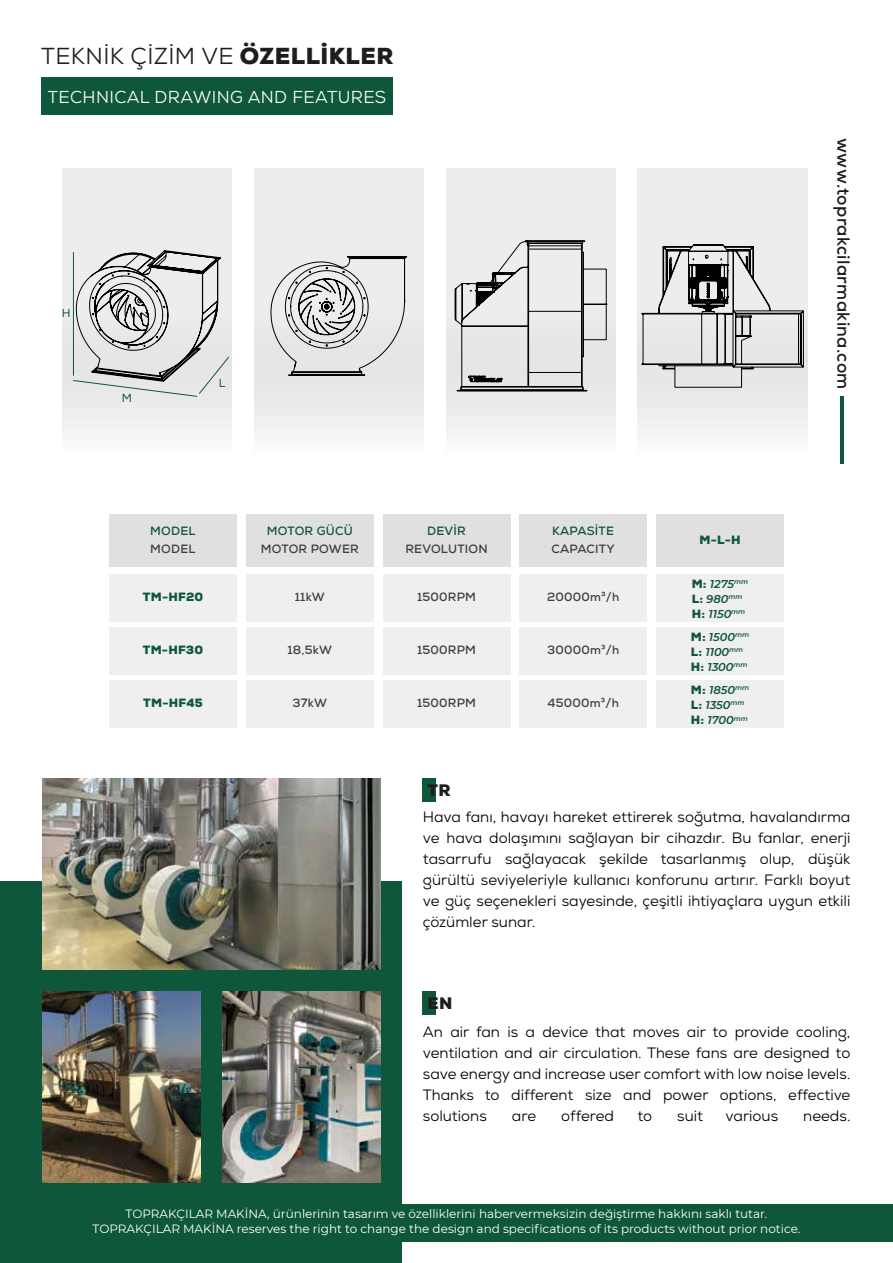
<style>
.page{position:relative;width:893px;height:1263px;background:#fff}
.page>*{position:absolute;margin:0;border:0;box-sizing:border-box;transform-origin:0 0}
.t1{font:23.1px "Nexa";letter-spacing:.02em;color:#1d1d1b}
.t2{font:700 17.55px "Nexa";letter-spacing:.02em;color:#1d1d1b}
.t3{font:17.25px "Nexa";letter-spacing:.02em;color:#fff}
.t4{font:900 16.65px "Nexa";color:#1d1d1b}
.t5{font:15px/21px "Nexa";color:#000101;text-align:justify}
.t6{font:12px/14.4px "Montserrat";color:#fff;text-align:center}
.t7{font:700 12px "Nexa";letter-spacing:.02em;color:#3f3f3f}
.t8{font:700 12px "Nexa";letter-spacing:.02em;color:#0f573a}
.t9{font:900 12px "Nexa";letter-spacing:.02em;color:#0f573a}
.t10{font:11.55px "Nexa";color:#0f573a}
.t11{font:italic 600 11.4px/15.1px "Montserrat";color:#0f573a}
.s1{font-weight:900}
.s2{font-family:"Nexa";font-weight:900;font-style:normal;font-size:12px}
</style>
<div class="page">
<div style="left:41px;top:77px;width:352px;height:38px;background:#0f573a"></div>
<div style="left:110px;top:514px;width:127px;height:53px;background:#e0e0e0"></div>
<div style="left:246px;top:514px;width:127px;height:53px;background:#e0e0e0"></div>
<div style="left:383px;top:514px;width:127px;height:53px;background:#e0e0e0"></div>
<div style="left:520px;top:514px;width:127px;height:53px;background:#e0e0e0"></div>
<div style="left:656px;top:514px;width:127px;height:53px;background:#e0e0e0"></div>
<div style="left:110px;top:574px;width:127px;height:47px;background:#efeff0"></div>
<div style="left:246px;top:574px;width:127px;height:47px;background:#efeff0"></div>
<div style="left:383px;top:574px;width:127px;height:47px;background:#efeff0"></div>
<div style="left:520px;top:574px;width:127px;height:47px;background:#efeff0"></div>
<div style="left:656px;top:574px;width:127px;height:47px;background:#efeff0"></div>
<div style="left:110px;top:627px;width:127px;height:47px;background:#efeff0"></div>
<div style="left:246px;top:627px;width:127px;height:47px;background:#efeff0"></div>
<div style="left:383px;top:627px;width:127px;height:47px;background:#efeff0"></div>
<div style="left:520px;top:627px;width:127px;height:47px;background:#efeff0"></div>
<div style="left:656px;top:627px;width:127px;height:47px;background:#efeff0"></div>
<div style="left:110px;top:680px;width:127px;height:47px;background:#efeff0"></div>
<div style="left:246px;top:680px;width:127px;height:47px;background:#efeff0"></div>
<div style="left:383px;top:680px;width:127px;height:47px;background:#efeff0"></div>
<div style="left:520px;top:680px;width:127px;height:47px;background:#efeff0"></div>
<div style="left:656px;top:680px;width:127px;height:47px;background:#efeff0"></div>
<div style="left:62px;top:168px;width:170px;height:264px;background:#ededed"></div>
<div style="left:254px;top:168px;width:169px;height:264px;background:#ededed"></div>
<div style="left:446px;top:168px;width:169px;height:266px;background:#ededed"></div>
<div style="left:638px;top:168px;width:169px;height:265px;background:#ededed"></div>
<svg style="left:271px;top:256px;width:136px;height:120px;background:#cbcbcb"></svg>
<svg style="left:455px;top:240px;width:152px;height:151px;background:#cfcfcf"></svg>
<svg style="left:641px;top:244px;width:163px;height:144px;background:#c1c2c1"></svg>
<svg style="left:73px;top:250px;width:157px;height:147px;background:#c7c8c8"></svg>
<hr style="left:840px;top:396px;width:4px;height:68px;background:#0f573a">
<div style="left:0;top:881px;width:402px;height:382px;background:#0f573a"></div>
<div style="left:423px;top:991px;width:13px;height:24px;background:#0f573a"></div>
<div style="left:0;top:1204px;width:893px;height:38px;background:#0f573a"></div>
<div style="left:423px;top:778px;width:13px;height:24px;background:#0f573a"></div>
<img style="left:43px;top:778px;width:337px;height:192px">
<img style="left:43px;top:991px;width:158px;height:192px">
<img style="left:222px;top:991px;width:158px;height:191px">
<h1 class="t1" style="left:41px;top:41px;width:354px">TEKNİK ÇİZİM VE <span class="s1">ÖZELLİKLER</span></h1>
<p class="t3" style="left:48px;top:87px;width:340px">TECHNICAL DRAWING AND FEATURES</p>
<p class="t10" style="left:62px;top:306px;width:10px">H</p>
<p class="t10" style="left:122px;top:391px;width:12px">M</p>
<p class="t10" style="left:219px;top:376px;width:8px">L</p>
<p class="t2" style="left:855px;top:138px;width:253px;rotate:90deg">www.toprakcilarmakina.com</p>
<p class="t8" style="left:150px;top:523px;width:47px">MODEL</p>
<p class="t7" style="left:150px;top:541px;width:47px">MODEL</p>
<p class="t8" style="left:267px;top:523px;width:88px">MOTOR GÜCÜ</p>
<p class="t7" style="left:261px;top:541px;width:100px">MOTOR POWER</p>
<p class="t8" style="left:427px;top:523px;width:40px">DEVİR</p>
<p class="t7" style="left:405px;top:541px;width:84px">REVOLUTION</p>
<p class="t8" style="left:552px;top:523px;width:64px">KAPASİTE</p>
<p class="t7" style="left:551px;top:541px;width:65px">CAPACITY</p>
<p class="t9" style="left:699px;top:532px;width:43px">M-L-H</p>
<p class="t9" style="left:143px;top:589px;width:62px">TM-HF20</p>
<p class="t9" style="left:143px;top:642px;width:62px">TM-HF30</p>
<p class="t7" style="left:295px;top:589px;width:31px">11kW</p>
<p class="t7" style="left:287px;top:642px;width:46px">18,5kW</p>
<p class="t7" style="left:417px;top:589px;width:61px">1500RPM</p>
<p class="t7" style="left:417px;top:642px;width:61px">1500RPM</p>
<p class="t7" style="left:547px;top:589px;width:74px">20000m³/h</p>
<p class="t7" style="left:547px;top:642px;width:74px">30000m³/h</p>
<p class="t11" style="left:692px;top:575px;width:58px"><span class="s2">M:</span> 1275<sup>mm<br></sup><span class="s2">L:</span> 980<sup>mm<br></sup><span class="s2">H:</span> 1150<sup>mm</sup></p>
<p class="t11" style="left:691px;top:629px;width:60px"><span class="s2">M:</span> 1500<sup>mm<br></sup><span class="s2">L:</span> 1100<sup>mm<br></sup><span class="s2">H:</span> 1300<sup>mm</sup></p>
<p class="t9" style="left:143px;top:695px;width:61px">TM-HF45</p>
<p class="t7" style="left:293px;top:695px;width:36px">37kW</p>
<p class="t7" style="left:417px;top:695px;width:61px">1500RPM</p>
<p class="t7" style="left:547px;top:695px;width:73px">45000m³/h</p>
<p class="t11" style="left:691px;top:682px;width:60px"><span class="s2">M:</span> 1850<sup>mm<br></sup><span class="s2">L:</span> 1350<sup>mm<br></sup><span class="s2">H:</span> 1700<sup>mm</sup></p>
<p class="t4" style="left:428px;top:779px;width:25px">TR</p>
<p class="t5" style="left:423px;top:806px;width:429px">Hava fanı, havayı hareket ettirerek soğutma, havalandırma ve hava dolaşımını sağlayan bir cihazdır. Bu fanlar, enerji tasarrufu sağlayacak şekilde tasarlanmış olup, düşük gürültü seviyeleriyle kullanıcı konforunu artırır. Farklı boyut ve güç seçenekleri sayesinde, çeşitli ihtiyaçlara uygun etkili çözümler sunar.</p>
<p class="t4" style="left:428px;top:992px;width:26px">EN</p>
<p class="t5" style="left:423px;top:1021px;width:429px">An air fan is a device that moves air to provide cooling, ventilation and air circulation. These fans are designed to save energy and increase user comfort with low noise levels.<br>Thanks to different size and power options, effective solutions</p>
<p class="t5" style="left:512px;top:1105px;width:26px">are</p>
<p class="t5" style="left:561px;top:1105px;width:54px">offered</p>
<p class="t5" style="left:637px;top:1105px;width:16px">to</p>
<p class="t5" style="left:677px;top:1105px;width:27px">suit</p>
<p class="t5" style="left:725px;top:1105px;width:54px">various</p>
<p class="t5" style="left:803px;top:1105px;width:49px">needs.</p>
<p class="t6" style="left:93px;top:1206px;width:709px">TOPRAKÇILAR MAKİNA, ürünlerinin tasarım ve özelliklerini habervermeksizin değiştirme hakkını saklı tutar.<br>TOPRAKÇILAR MAKİNA reserves the right to change the design and specifications of its products without prior notice.</p>
</div>
